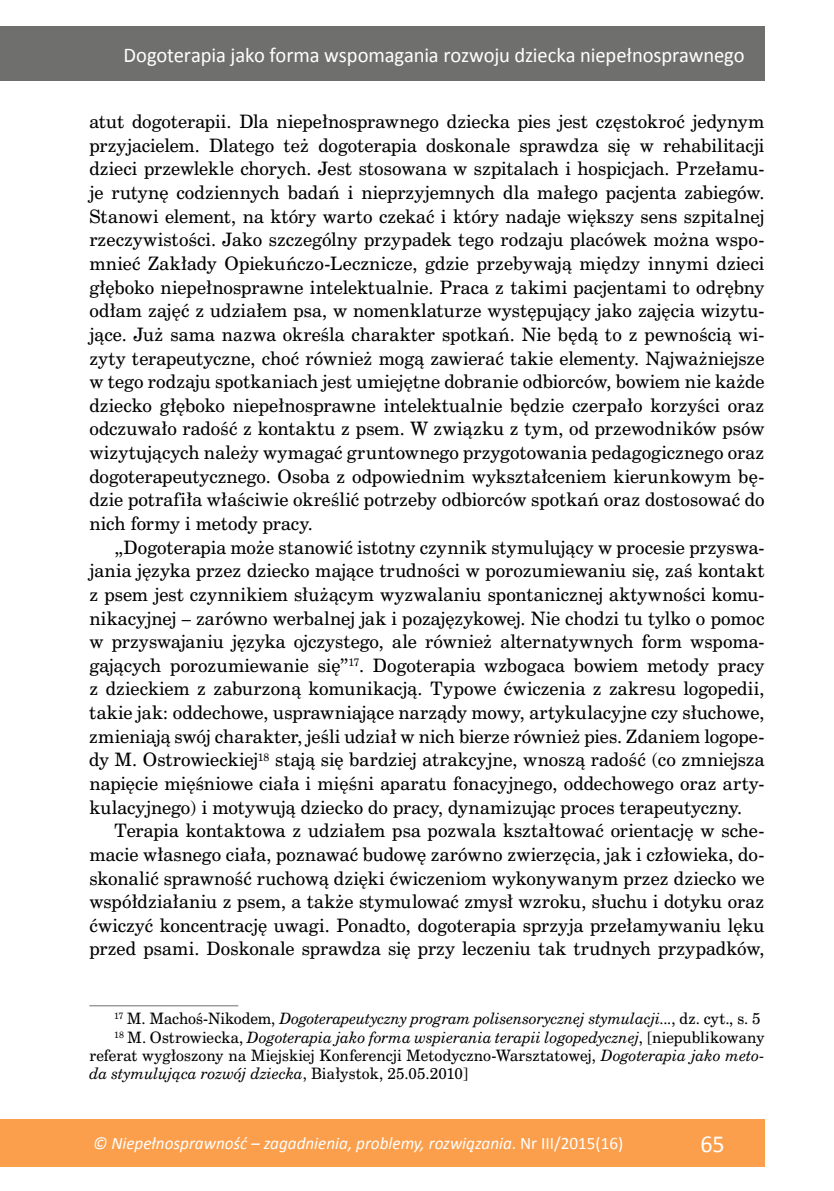
<style>
.page{position:relative;width:834px;height:1191px;background:#fff}
.page>*{position:absolute;margin:0;border:0;box-sizing:border-box;transform-origin:0 0}
.t1{font:24.5px "Calibri";color:#fff}
.t2{font:21px "Calibri";letter-spacing:-.005em;color:#fff}
.t3{font:17.5px/23.6px "Cent Schbook PL";color:#000;text-align:justify}
.t4{font:italic 17.5px "Calibri";color:#fff}
.t5{font:italic 14.88px "Cent Schbook PL";color:#000}
.t6{font:14.88px "Cent Schbook PL";color:#000}
.s1{font-style:normal}
.s2{font-style:italic}
</style>
<div class="page">
<div style="left:0;top:1119px;width:764px;height:47px;background:#fc9f4c"></div>
<div style="left:0;top:26px;width:764px;height:55px;background:#6f6f6e"></div>
<hr style="left:89px;top:1005px;width:149px;height:1px;background:#6f6f6e">
<p class="t2" style="left:123px;top:40px;width:622px">Dogoterapia jako forma wspomagania rozwoju dziecka niepełnosprawnego</p>
<p class="t3" style="left:89px;top:110px;width:676px">atut dogoterapii. Dla niepełnosprawnego dziecka pies jest częstokroć jedynym przyjacielem. Dlatego też dogoterapia doskonale sprawdza się w rehabilitacji dzieci przewlekle chorych. Jest stosowana w szpitalach i hospicjach. Przełamu&shy;je rutynę codziennych badań i nieprzyjemnych dla małego pacjenta zabiegów.<br>Stanowi element, na który warto czekać i który nadaje większy sens szpitalnej rzeczywistości. Jako szczególny przypadek tego rodzaju placówek można wspo&shy;mnieć Zakłady Opiekuńczo-Lecznicze, gdzie przebywają między innymi dzieci głęboko niepełnosprawne intelektualnie. Praca z takimi pacjentami to odrębny odłam zajęć z udziałem psa, w nomenklaturze występujący jako zajęcia wizytu&shy;jące. Już sama nazwa określa charakter spotkań. Nie będą to z pewnością wi&shy;zyty terapeutyczne, choć również mogą zawierać takie elementy. Najważniejsze w tego rodzaju spotkaniach jest umiejętne dobranie odbiorców, bowiem nie każde dziecko głęboko niepełnosprawne intelektualnie będzie czerpało korzyści oraz odczuwało radość z kontaktu z psem. W związku z tym, od przewodników psów wizytujących należy wymagać gruntownego przygotowania pedagogicznego oraz dogoterapeutycznego. Osoba z odpowiednim wykształceniem kierunkowym bę&shy;dzie potrafiła właściwie określić potrzeby odbiorców spotkań oraz dostosować do nich formy i metody pracy.</p>
<p class="t3" style="left:89px;top:535px;width:676px;text-indent:25px">„Dogoterapia może stanowić istotny czynnik stymulujący w procesie przyswa&shy;jania języka przez dziecko mające trudności w porozumiewaniu się, zaś kontakt z psem jest czynnikiem służącym wyzwalaniu spontanicznej aktywności komu&shy;nikacyjnej – zarówno werbalnej jak i pozajęzykowej. Nie chodzi tu tylko o pomoc w przyswajaniu języka ojczystego, ale również alternatywnych form wspoma&shy;gających porozumiewanie się”<sup>17</sup>. Dogoterapia wzbogaca bowiem metody pracy z dzieckiem z zaburzoną komunikacją. Typowe ćwiczenia z zakresu logopedii, takie jak: oddechowe, usprawniające narządy mowy, artykulacyjne czy słuchowe, zmieniają swój charakter, jeśli udział w nich bierze również pies. Zdaniem logope&shy;dy M. Ostrowieckiej<sup>18</sup> stają się bardziej atrakcyjne, wnoszą radość (co zmniejsza napięcie mięśniowe ciała i mięśni aparatu fonacyjnego, oddechowego oraz arty&shy;kulacyjnego) i motywują dziecko do pracy, dynamizując proces terapeutyczny.</p>
<p class="t3" style="left:89px;top:818px;width:676px;text-indent:25px">Terapia kontaktowa z udziałem psa pozwala kształtować orientację w sche&shy;macie własnego ciała, poznawać budowę zarówno zwierzęcia, jak i człowieka, do&shy;skonalić sprawność ruchową dzięki ćwiczeniom wykonywanym przez dziecko we współdziałaniu z psem, a także stymulować zmysł wzroku, słuchu i dotyku oraz ćwiczyć koncentrację uwagi. Ponadto, dogoterapia sprzyja przełamywaniu lęku przed psami. Doskonale sprawdza się przy leczeniu tak trudnych przypadków,</p>
<p class="t5" style="left:114px;top:1009px;width:647px"><sup>17</sup> <span class="s1">M. Machoś-Nikodem,</span> Dogoterapeutyczny program polisensorycznej stymulacji...<span class="s1">, dz. cyt., s. 5</span></p>
<p class="t5" style="left:114px;top:1027px;width:651px"><sup>18</sup> <span class="s1">M. Ostrowiecka,</span> Dogoterapia jako forma wspierania terapii logopedycznej<span class="s1">, [niepublikowany</span></p>
<p class="t6" style="left:89px;top:1045px;width:676px">referat wygłoszony na Miejskiej Konferencji Metodyczno-Warsztatowej, <span class="s2">Dogoterapia jako meto-</span></p>
<p class="t5" style="left:89px;top:1064px;width:380px">da stymulująca rozwój dziecka<span class="s1">, Białystok, 25.05.2010]</span></p>
<p class="t4" style="left:93px;top:1131px;width:531px">© Niepełnosprawność – zagadnienia, problemy, rozwiązania<span class="s1">. Nr III/2015(16)</span></p>
<h1 class="t1" style="left:700px;top:1126px;width:26px">65</h1>
</div>
